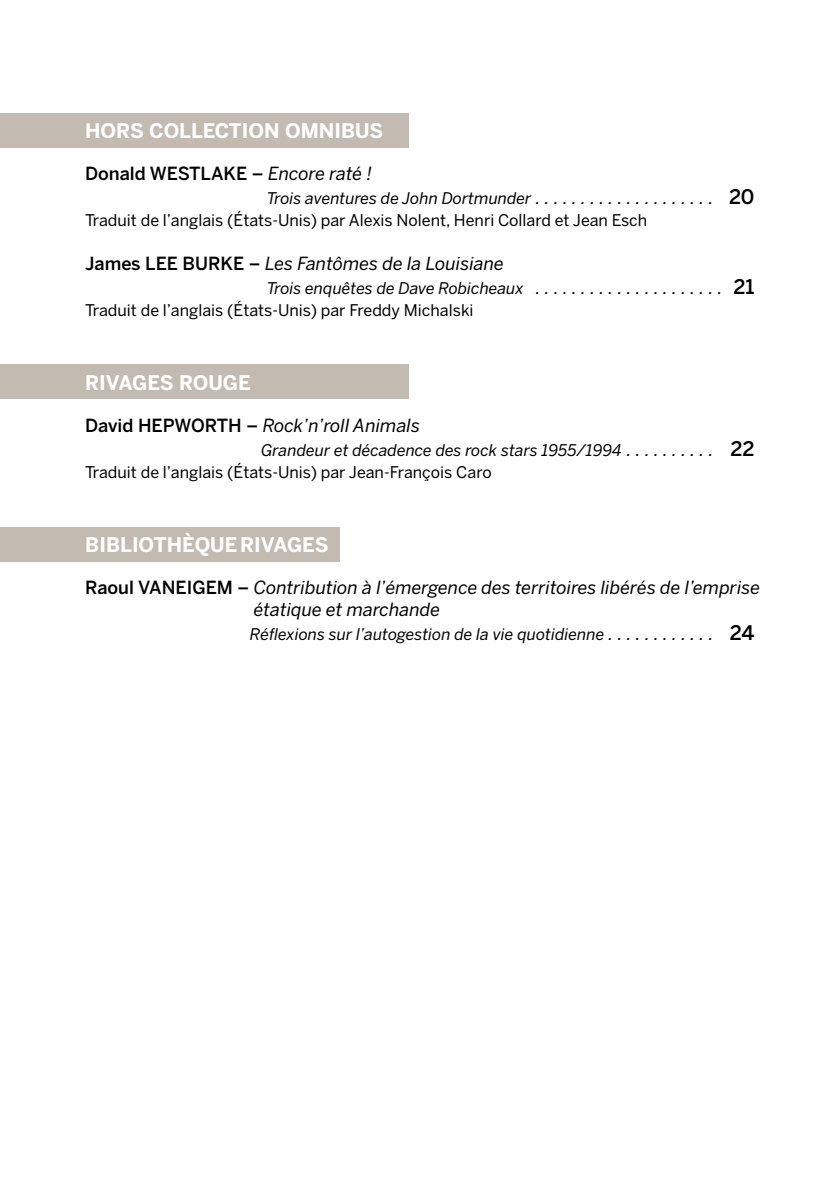
<style>
.page{position:relative;width:840px;height:1191px;background:#fff}
.page>*{position:absolute;margin:0;border:0;box-sizing:border-box;transform-origin:0 0}
.t1{font:700 20px "Benton Sans";color:#fff}
.t2{font:italic 18px/21.6px "Benton Sans";color:#000}
.t3{font:500 18px "Benton Sans";color:#000}
.t4{font:16px/22px "Benton Sans";color:#000}
.t5{font:italic 16px "Benton Sans";color:#000}
.s1{font-weight:400;font-style:italic}
.s2{font-style:italic}
.s3{font-style:italic;font-size:18px}
.s4{font-weight:500;font-size:20px}
.s5{font-weight:500;font-style:normal}
.s6{font-size:18px}
.s7{font-weight:500;font-style:normal;font-size:20px}
</style>
<div class="page">
<div style="left:0;top:113px;width:408px;height:34px;background:#c3bbb2"></div>
<div style="left:0;top:365px;width:408px;height:34px;background:#c3bbb2"></div>
<div style="left:0;top:527px;width:340px;height:34px;background:#c3bbb2"></div>
<p class="t1" style="left:85px;top:119px;width:299px">HORS COLLECTION OMNIBUS</p>
<p class="t3" style="left:85px;top:163px;width:289px">Donald WESTLAKE – <span class="s1">Encore raté !</span></p>
<p class="t4" style="left:85px;top:187px;width:670px;text-indent:181px"><span class="s2">Trois aventures de John Dortmunder</span> <span class="s3">. . . . . . . . . . . . . . . . . . . .</span> <span class="s4">20<br></span>Traduit de l’anglais (États-Unis) par Alexis Nolent, Henri Collard et Jean Esch</p>
<p class="t2" style="left:85px;top:252px;width:420px"><span class="s5">James LEE BURKE –</span> Les Fantômes de la Louisiane</p>
<p class="t4" style="left:85px;top:277px;width:670px;text-indent:181px"><span class="s2">Trois enquêtes de Dave Robicheaux</span> <span class="s3">. . . . . . . . . . . . . . . . . . . .</span> <span class="s4">21<br></span>Traduit de l’anglais (États-Unis) par Freddy Michalski</p>
<p class="t1" style="left:85px;top:370px;width:167px">RIVAGES ROUGE</p>
<p class="t2" style="left:85px;top:414px;width:336px"><span class="s5">David HEPWORTH –</span> Rock’n’roll Animals</p>
<p class="t4" style="left:85px;top:439px;width:670px;text-indent:176px"><span class="s2">Grandeur et décadence des rock stars 1955/1994</span> <span class="s3">. . . . . . . . . .</span> <span class="s4">22<br></span>Traduit de l’anglais (États-Unis) par Jean-François Caro</p>
<p class="t1" style="left:85px;top:533px;width:245px">BIBLIOTHÈQUE RIVAGES</p>
<p class="t2" style="left:254px;top:576px;width:507px;text-indent:-169px"><span class="s5">Raoul VANEIGEM –</span> Contribution à l’émergence des territoires libérés de l’emprise étatique et marchande</p>
<p class="t5" style="left:249px;top:624px;width:506px">Réflexions sur l’autogestion de la vie quotidienne <span class="s6">. . . . . . . . . . . .</span> <span class="s7">24</span></p>
</div>
